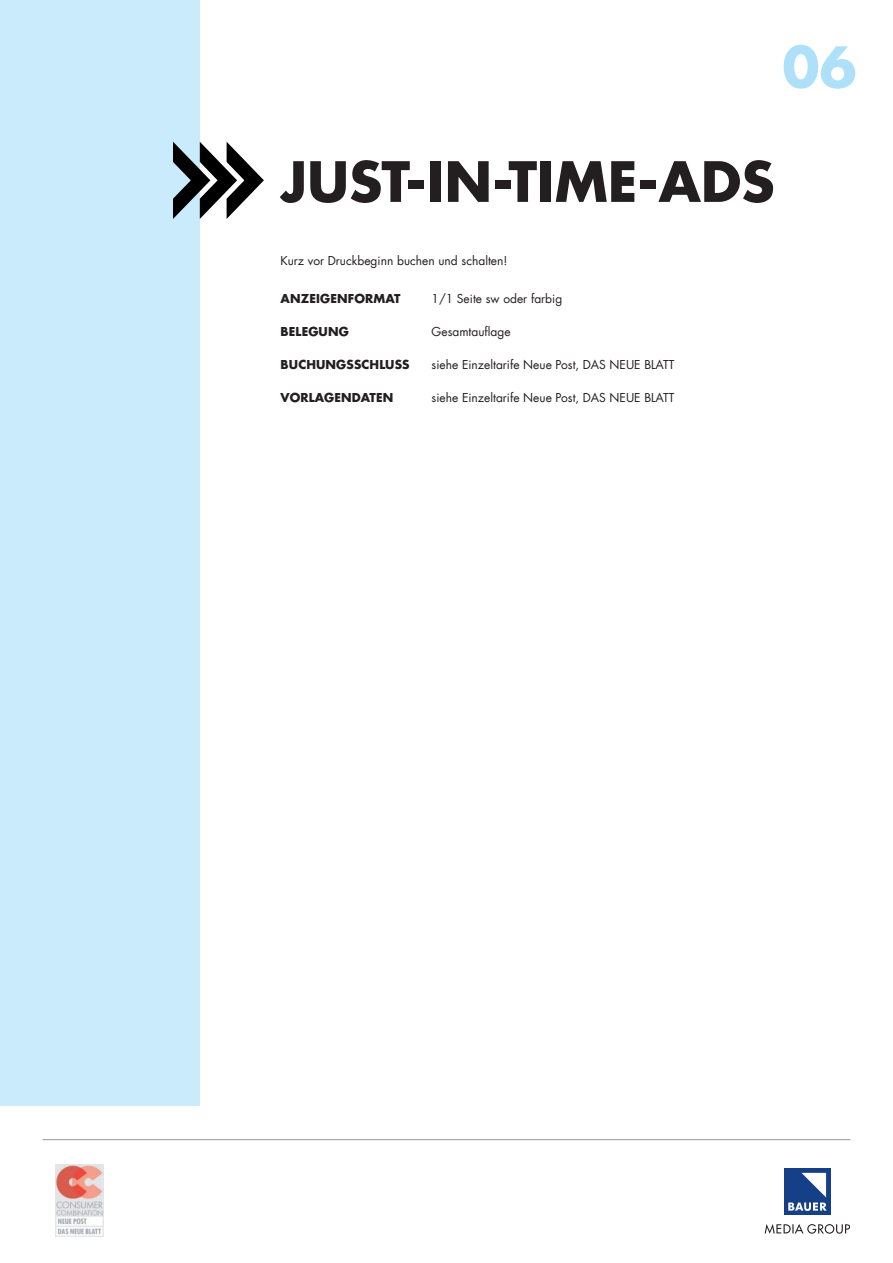
<style>
.page{position:relative;width:893px;height:1263px;background:#fff}
.page>*{position:absolute;margin:0;border:0;box-sizing:border-box;transform-origin:0 0}
.t1{font:700 54px "Futura Com";color:#231f20}
.t2{font:700 54px "Futura Com";color:#aee1f9}
.t3{font:12px "Futura Com";color:#231f20}
.t4{font:700 12px "Futura Com";letter-spacing:.01em;color:#231f20}
</style>
<div class="page">
<svg style="left:765px;top:1224px;width:85px;height:10px"></svg>
<div style="left:784px;top:1168px;width:46px;height:47px;background:#153f87"></div>
<svg style="left:788px;top:1173px;width:39px;height:38px"></svg>
<hr style="left:43px;top:1139px;width:807px;height:1px;background:#939598">
<img style="left:55px;top:1164px;width:49px;height:72px">
<div style="left:0;top:0;width:200px;height:1106px;background:#caebfb"></div>
<svg style="left:173px;top:142px;width:91px;height:77px"></svg>
<h1 class="t2" style="left:782px;top:25px;width:76px">06</h1>
<h1 class="t1" style="left:281px;top:140px;width:495px">JUST-IN-TIME-ADS</h1>
<p class="t3" style="left:281px;top:252px;width:228px">Kurz vor Druckbeginn buchen und schalten!</p>
<p class="t4" style="left:281px;top:289px;width:121px">ANZEIGENFORMAT</p>
<p class="t3" style="left:432px;top:290px;width:132px">1/1 Seite sw oder farbig</p>
<p class="t4" style="left:281px;top:322px;width:70px">BELEGUNG</p>
<p class="t3" style="left:432px;top:323px;width:81px">Gesamtauflage</p>
<p class="t4" style="left:281px;top:355px;width:130px">BUCHUNGSSCHLUSS</p>
<p class="t3" style="left:432px;top:356px;width:244px">siehe Einzeltarife Neue Post, DAS NEUE BLATT</p>
<p class="t4" style="left:281px;top:388px;width:114px">VORLAGENDATEN</p>
<p class="t3" style="left:432px;top:389px;width:244px">siehe Einzeltarife Neue Post, DAS NEUE BLATT</p>
</div>
